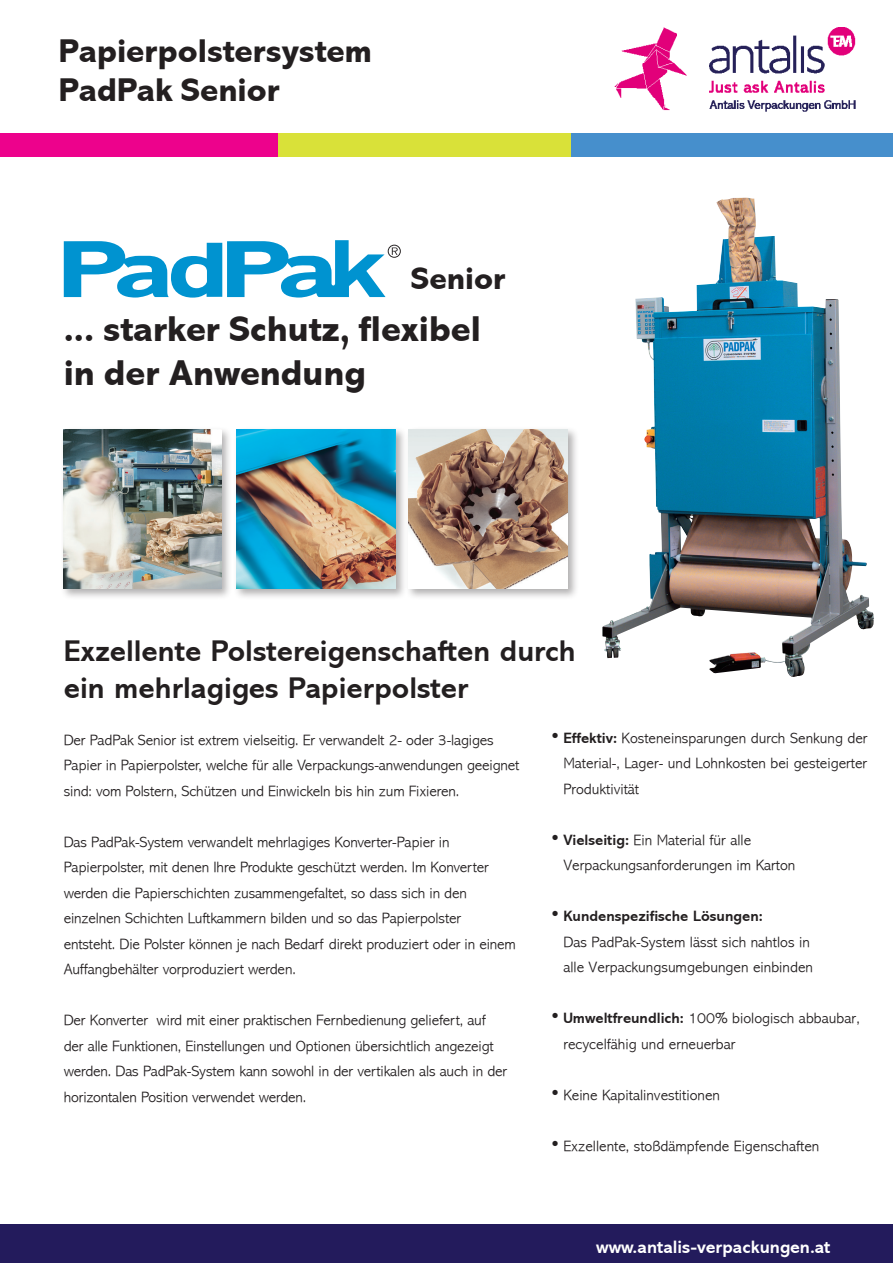
<style>
.page{position:relative;width:893px;height:1263px;background:#fff}
.page>*{position:absolute;margin:0;border:0;box-sizing:border-box;transform-origin:0 0}
.Head1{font:800 36px "Abadi";color:#231f20}
.head01{font:800 33px "Abadi";color:#231f20}
.t1{font:800 31.5px "Abadi";color:#231f20}
.Head2{font:700 30px "Abadi";color:#231f20}
.t2{font:700 18px "Abadi";color:#fff}
.standard_text{font:300 15px/25.5px "Abadi";letter-spacing:-.01em;color:#231f20}
.s1{font-family:"Arial";font-weight:400;font-size:21px}
.s2{font-weight:700}
</style>
<div class="page">
<div style="left:233px;top:426px;width:174px;height:174px;background:#231f20;opacity:.35"></div>
<img style="left:236px;top:429px;width:159px;height:159px">
<div style="left:405px;top:426px;width:174px;height:174px;background:#231f20;opacity:.35"></div>
<img style="left:408px;top:429px;width:160px;height:159px">
<div style="left:61px;top:426px;width:171px;height:174px;background:#231f20;opacity:.35"></div>
<img style="left:64px;top:429px;width:157px;height:159px">
<svg style="left:64px;top:240px;width:337px;height:58px"></svg>
<div style="left:0;top:1225px;width:893px;height:38px;background:#231b5c"></div>
<img style="left:602px;top:198px;width:272px;height:479px">
<div style="left:0;top:133px;width:280px;height:24px;background:#ed028c"></div>
<div style="left:567px;top:134px;width:326px;height:23px;background:#468fcc"></div>
<div style="left:279px;top:133px;width:292px;height:24px;background:#d9e139"></div>
<img style="left:614px;top:28px;width:242px;height:84px">
<p class="head01" style="left:59px;top:32px;width:315px">Papierpolstersystem</p>
<p class="head01" style="left:59px;top:71px;width:222px">PadPak Senior</p>
<p class="t1" style="left:411px;top:260px;width:96px">Senior</p>
<p class="Head1" style="left:64px;top:309px;width:418px">... starker Schutz, flexibel</p>
<p class="Head1" style="left:64px;top:352px;width:304px">in der Anwendung</p>
<p class="Head2" style="left:64px;top:633px;width:514px">Exzellente Polstereigenschaften durch</p>
<p class="Head2" style="left:64px;top:671px;width:406px">ein mehrlagiges Papierpolster</p>
<p class="standard_text" style="left:563px;top:725px;width:306px;text-align:justify;text-indent:-12px"><span class="s1">•</span> <span class="s2">Effektiv:</span> Kosteneinsparungen durch Senkung der Material-, Lager- und Lohnkosten bei gesteigerter Produktivität</p>
<p class="standard_text" style="left:64px;top:727px;width:457px">Der PadPak Senior ist extrem vielseitig. Er verwandelt 2- oder 3-lagiges<br>Papier in Papierpolster, welche für alle Verpackungs-anwendungen geeignet sind: vom Polstern, Schützen und Einwickeln bis hin zum Fixieren.</p>
<p class="standard_text" style="left:64px;top:829px;width:454px">Das PadPak-System verwandelt mehrlagiges Konverter-Papier in Papierpolster, mit denen Ihre Produkte geschützt werden. Im Konverter werden die Papierschichten zusammengefaltet, so dass sich in den einzelnen Schichten Luftkammern bilden und so das Papierpolster entsteht. Die Polster können je nach Bedarf direkt produziert oder in einem Auffangbehälter vorproduziert werden.</p>
<p class="standard_text" style="left:64px;top:1008px;width:445px">Der Konverter wird mit einer praktischen Fernbedienung geliefert, auf der alle Funktionen, Einstellungen und Optionen übersichtlich angezeigt werden. Das PadPak-System kann sowohl in der vertikalen als auch in der horizontalen Position verwendet werden.</p>
<p class="standard_text" style="left:563px;top:827px;width:234px;text-indent:-12px"><span class="s1">•</span> <span class="s2">Vielseitig:</span> Ein Material für alle<br>Verpackungsanforderungen im Karton</p>
<p class="standard_text" style="left:563px;top:904px;width:251px;text-indent:-12px"><span class="s1">•</span> <span class="s2">Kundenspezifische Lösungen:<br></span>Das PadPak-System lässt sich nahtlos in alle Verpackungsumgebungen einbinden</p>
<p class="standard_text" style="left:563px;top:1006px;width:298px;text-indent:-12px"><span class="s1">•</span> <span class="s2">Umweltfreundlich:</span> 100% biologisch abbaubar, recycelfähig und erneuerbar</p>
<p class="standard_text" style="left:551px;top:1082px;width:170px"><span class="s1">•</span> Keine Kapitalinvestitionen</p>
<p class="standard_text" style="left:551px;top:1133px;width:269px"><span class="s1">•</span> Exzellente, stoßdämpfende Eigenschaften</p>
<p class="t2" style="left:596px;top:1236px;width:236px">www.antalis-verpackungen.at</p>
</div>
